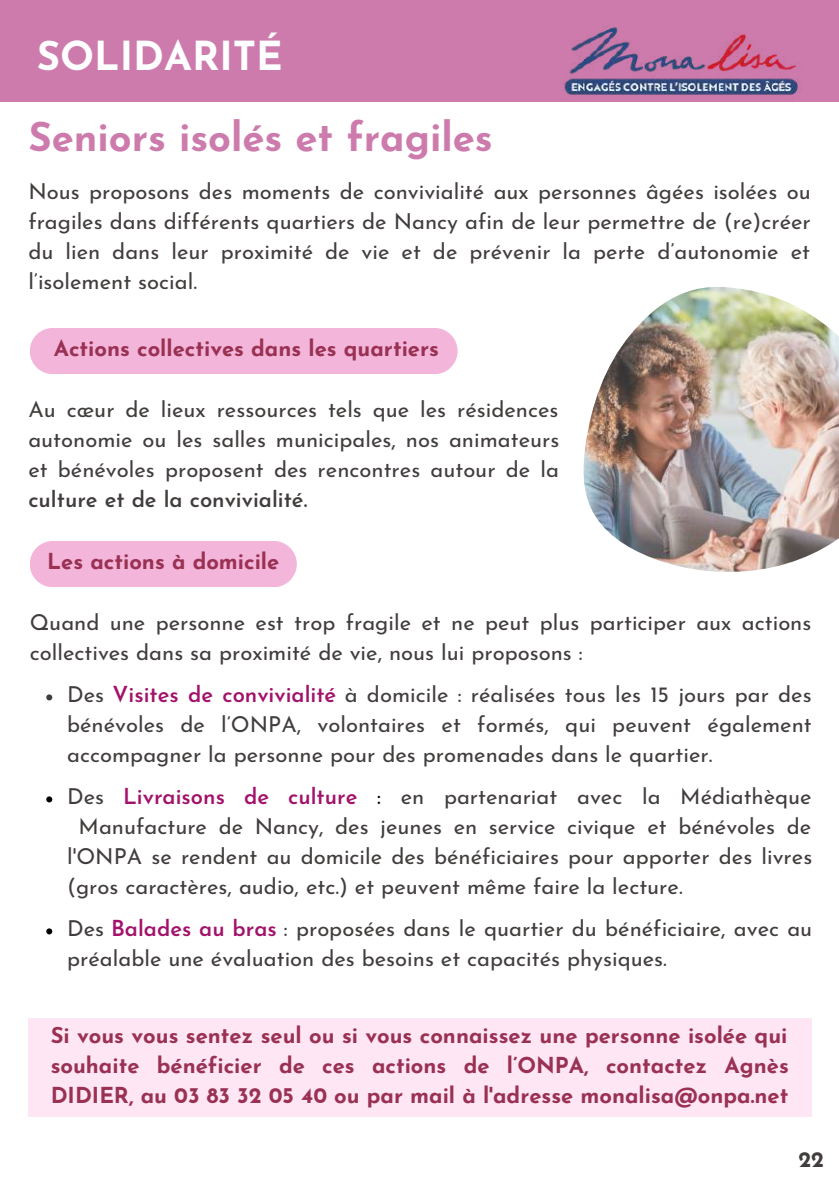
<style>
.page{position:relative;width:839px;height:1191px;background:#fff}
.page>*{position:absolute;margin:0;border:0;box-sizing:border-box;transform-origin:0 0}
.t1{font:700 40px "Josefin Sans";color:#cd7bac}
.t2{font:700 40px "Josefin Sans";color:#fff}
.t3{font:22px/30px "Josefin Sans";color:#423d3d;text-align:justify}
.t4{font:700 22px/30px "Josefin Sans";color:#993153;text-align:justify}
.t5{font:600 22px "Josefin Sans";color:#423d3d}
.t6{font:700 22px "Josefin Sans";color:#423d3d}
.s1{font-weight:600;color:#a2126a}
.s2{color:#000}
</style>
<div class="page">
<div style="left:30px;top:328px;width:427px;height:46px;background:#f4b5da;border-radius:23px"></div>
<div style="left:30px;top:541px;width:267px;height:46px;background:#f4b5da;border-radius:23px"></div>
<div style="left:0;top:0;width:838px;height:102px;background:#cd7bac"></div>
<img style="left:564px;top:26px;width:238px;height:69px">
<div style="left:28px;top:1019px;width:783px;height:98px;background:#ffe6f4"></div>
<img style="left:583px;top:287px;width:255px;height:285px">
<svg style="left:46px;top:694px;width:6px;height:6px"></svg>
<svg style="left:46px;top:796px;width:6px;height:6px"></svg>
<svg style="left:46px;top:928px;width:6px;height:6px"></svg>
<h1 class="t2" style="left:37px;top:40px;width:247px">SOLIDARITÉ</h1>
<h1 class="t1" style="left:28px;top:121px;width:466px">Seniors isolés et fragiles</h1>
<p class="t3" style="left:28px;top:179px;width:784px">Nous proposons des moments de convivialité aux personnes âgées isolées ou fragiles dans différents quartiers de Nancy afin de leur permettre de (re)créer du lien dans leur proximité de vie et de prévenir la perte d’autonomie et l’isolement social.</p>
<p class="t4" style="left:54px;top:335px;width:386px">Actions collectives dans les quartiers</p>
<p class="t3" style="left:28px;top:397px;width:532px">Au cœur de lieux ressources tels que les résidences autonomie ou les salles municipales, nos animateurs et bénévoles proposent des rencontres autour de la</p>
<p class="t5" style="left:28px;top:491px;width:280px">culture et de la convivialité.</p>
<p class="t4" style="left:47px;top:548px;width:234px">Les actions à domicile</p>
<p class="t3" style="left:30px;top:609px;width:783px">Quand une personne est trop fragile et ne peut plus participer aux actions collectives dans sa proximité de vie, nous lui proposons :</p>
<p class="t3" style="left:67px;top:681px;width:746px">Des <span class="s1">Visites de convivialité</span> à domicile : réalisées tous les 15 jours par des bénévoles de l’ONPA, volontaires et formés, qui peuvent également accompagner la personne pour des promenades dans le quartier.</p>
<p class="t3" style="left:67px;top:783px;width:746px">Des <span class="s1">Livraisons de culture</span> <span class="s2">:</span> en partenariat avec la Médiathèque</p>
<p class="t3" style="left:79px;top:813px;width:734px">Manufacture de Nancy, des jeunes en service civique et bénévoles de</p>
<p class="t3" style="left:67px;top:843px;width:746px">l'ONPA se rendent au domicile des bénéficiaires pour apporter des livres</p>
<p class="t3" style="left:67px;top:873px;width:617px">(gros caractères, audio, etc.) et peuvent même faire la lecture.</p>
<p class="t3" style="left:67px;top:915px;width:746px">Des <span class="s1">Balades au bras</span> : proposées dans le quartier du bénéficiaire, avec au préalable une évaluation des besoins et capacités physiques.</p>
<p class="t4" style="left:51px;top:1022px;width:739px">Si vous vous sentez seul ou si vous connaissez une personne isolée qui souhaite bénéficier de ces actions de l’ONPA, contactez Agnès DIDIER, au 03 83 32 05 40 ou par mail à l'adresse monalisa@onpa.net</p>
<p class="t6" style="left:798px;top:1150px;width:27px">22</p>
</div>
